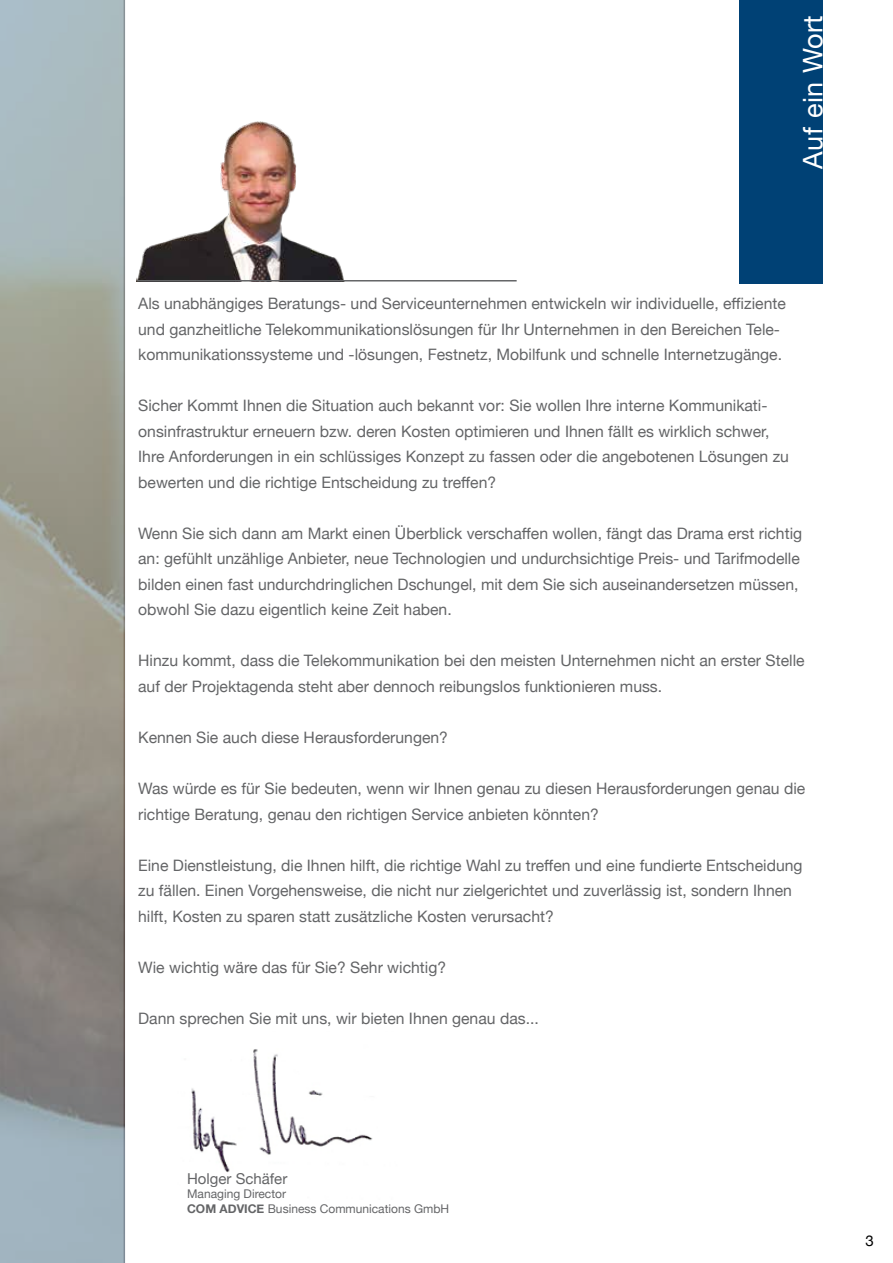
<style>
.page{position:relative;width:893px;height:1263px;background:#fff}
.page>*{position:absolute;margin:0;border:0;box-sizing:border-box;transform-origin:0 0}
.t1{font:27px "Helvetica Neue";letter-spacing:.02em;color:#fff}
.t2{font:15.75px/25.5px "Helvetica Neue";color:#646567}
.t3{font:15px "Helvetica Neue";color:#646567}
.t4{font:15px "Helvetica Neue";color:#000}
.t5{font:12px/14.4px "Helvetica Neue";color:#646567}
.s1{font-weight:700}
</style>
<div class="page">
<img style="left:191px;top:1049px;width:182px;height:124px">
<div style="left:739px;top:0;width:83px;height:284px;background:#004175"></div>
<img style="left:137px;top:121px;width:207px;height:159px">
<hr style="left:137px;top:280px;width:380px;height:1px;background:#646567">
<svg style="left:0;top:0;width:125px;height:1263px;background:#999d99"></svg>
<h1 class="t1" style="left:793px;top:169px;width:155px;rotate:-90deg">Auf ein Wort</h1>
<p class="t2" style="left:138px;top:292px;width:649px">Als unabhängiges Beratungs- und Serviceunternehmen entwickeln wir individuelle, effiziente und ganzheitliche Telekommunikationslösungen für Ihr Unternehmen in den Bereichen Tele&shy;kommunikationssysteme und -lösungen, Festnetz, Mobilfunk und schnelle Internetzugänge.</p>
<p class="t2" style="left:138px;top:394px;width:652px">Sicher Kommt Ihnen die Situation auch bekannt vor: Sie wollen Ihre interne Kommunikati&shy;onsinfrastruktur erneuern bzw. deren Kosten optimieren und Ihnen fällt es wirklich schwer, Ihre Anforderungen in ein schlüssiges Konzept zu fassen oder die angebotenen Lösungen zu bewerten und die richtige Entscheidung zu treffen?</p>
<p class="t2" style="left:138px;top:521px;width:665px">Wenn Sie sich dann am Markt einen Überblick verschaffen wollen, fängt das Drama erst richtig an: gefühlt unzählige Anbieter, neue Technologien und undurchsichtige Preis- und Tarifmodelle bilden einen fast undurchdringlichen Dschungel, mit dem Sie sich auseinandersetzen müssen, obwohl Sie dazu eigentlich keine Zeit haben.</p>
<p class="t2" style="left:138px;top:649px;width:668px">Hinzu kommt, dass die Telekommunikation bei den meisten Unternehmen nicht an erster Stelle auf der Projektagenda steht aber dennoch reibungslos funktionieren muss.</p>
<p class="t2" style="left:138px;top:725px;width:311px">Kennen Sie auch diese Herausforderungen?</p>
<p class="t2" style="left:138px;top:776px;width:669px">Was würde es für Sie bedeuten, wenn wir Ihnen genau zu diesen Herausforderungen genau die richtige Beratung, genau den richtigen Service anbieten könnten?</p>
<p class="t2" style="left:138px;top:853px;width:666px">Eine Dienstleistung, die Ihnen hilft, die richtige Wahl zu treffen und eine fundierte Entscheidung zu fällen. Einen Vorgehensweise, die nicht nur zielgerichtet und zuverlässig ist, sondern Ihnen hilft, Kosten zu sparen statt zusätzliche Kosten verursacht?</p>
<p class="t2" style="left:138px;top:955px;width:309px">Wie wichtig wäre das für Sie? Sehr wichtig?</p>
<p class="t2" style="left:138px;top:1006px;width:402px">Dann sprechen Sie mit uns, wir bieten Ihnen genau das...</p>
<p class="t3" style="left:187px;top:1167px;width:102px">Holger Schäfer</p>
<p class="t5" style="left:187px;top:1187px;width:264px">Managing Director<br><span class="s1">COM ADVICE</span> Business Communications GmbH</p>
<p class="t4" style="left:865px;top:1230px;width:10px">3</p>
</div>
